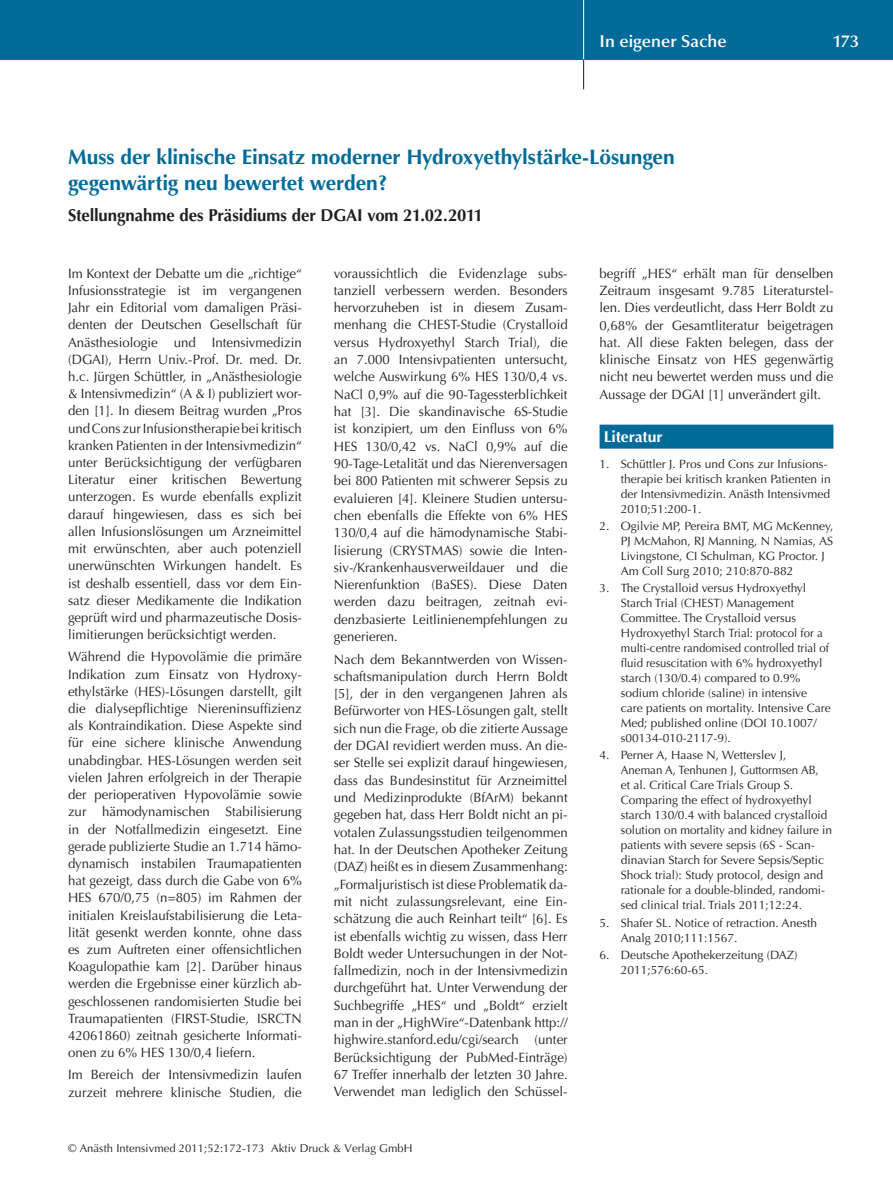
<style>
.page{position:relative;width:893px;height:1191px;background:#fff}
.page>*{position:absolute;margin:0;border:0;box-sizing:border-box;transform-origin:0 0}
.t1{font:700 21px/25.5px "Optima";letter-spacing:-.005em;color:#006b98}
.t2{font:700 17.25px "Optima";letter-spacing:-.005em;color:#231f20}
.t3{font:600 17.25px "Optima";color:#fff}
.t4{font:700 15.75px "Optima";letter-spacing:-.005em;color:#fff}
.t5{font:13.5px/17.2px "Optima";color:#231f20;text-align:justify}
.t6{font:12px/15px "Optima";color:#231f20}
.t7{font:11.25px "Optima";letter-spacing:.005em;color:#231f20}
</style>
<div class="page">
<div style="left:0;top:0;width:893px;height:60px;background:#006b98"></div>
<hr style="left:583px;top:0;width:1px;height:60px;background:#fff">
<svg style="left:583px;top:60px;width:1px;height:29px"></svg>
<div style="left:600px;top:424px;width:233px;height:24px;background:#006b98"></div>
<p class="t3" style="left:600px;top:31px;width:129px">In eigener Sache</p>
<p class="t3" style="left:832px;top:31px;width:28px">173</p>
<p class="t1" style="left:68px;top:145px;width:608px">Muss der klinische Einsatz moderner Hydroxyethylstärke-Lösungen gegenwärtig neu bewertet werden?</p>
<p class="t2" style="left:68px;top:205px;width:417px">Stellungnahme des Präsidiums der DGAI vom 21.02.2011</p>
<p class="t5" style="left:68px;top:265px;width:235px">Im Kontext der Debatte um die „richtige“ Infusionsstrategie ist im vergangenen Jahr ein Editorial vom damaligen Präsi&shy;denten der Deutschen Gesellschaft für Anästhesiologie und Intensivmedizin (DGAI), Herrn Univ.-Prof. Dr. med. Dr. h.c. Jürgen Schüttler, in „Anästhesiologie &amp; Intensivmedizin“ (A &amp; I) publiziert wor&shy;den [1]. In diesem Beitrag wurden „Pros und Cons zur Infusionstherapie bei kritisch kranken Patienten in der Intensivmedizin“ unter Berücksichtigung der verfügbaren Literatur einer kritischen Bewertung unterzogen. Es wurde ebenfalls explizit darauf hingewiesen, dass es sich bei allen Infusionslösungen um Arzneimittel mit erwünschten, aber auch potenziell unerwünschten Wirkungen handelt. Es ist deshalb essentiell, dass vor dem Ein&shy;satz dieser Medikamente die Indikation geprüft wird und pharmazeutische Dosis&shy;limitierungen berücksichtigt werden.</p>
<p class="t5" style="left:68px;top:648px;width:235px">Während die Hypovolämie die primäre Indikation zum Einsatz von Hydroxy&shy;ethylstärke (HES)-Lösungen darstellt, gilt die dialysepflichtige Niereninsuffizienz als Kontraindikation. Diese Aspekte sind für eine sichere klinische Anwendung unabdingbar. HES-Lösungen werden seit vielen Jahren erfolgreich in der Therapie der perioperativen Hypovolämie sowie zur hämodynamischen Stabilisierung in der Notfallmedizin eingesetzt. Eine gerade publizierte Studie an 1.714 hämo&shy;dynamisch instabilen Traumapatienten hat gezeigt, dass durch die Gabe von 6% HES 670/0,75 (n=805) im Rahmen der initialen Kreislaufstabilisierung die Leta&shy;lität gesenkt werden konnte, ohne dass es zum Auftreten einer offensichtlichen Koagulopathie kam [2]. Darüber hinaus werden die Ergebnisse einer kürzlich ab&shy;geschlossenen randomisierten Studie bei Traumapatienten (FIRST-Studie, ISRCTN 42061860) zeitnah gesicherte Informati&shy;onen zu 6% HES 130/0,4 liefern.</p>
<p class="t5" style="left:68px;top:1066px;width:235px">Im Bereich der Intensivmedizin laufen zurzeit mehrere klinische Studien, die</p>
<p class="t5" style="left:334px;top:264px;width:235px;text-align:left">voraussichtlich die Evidenzlage subs&shy;tanziell verbessern werden. Besonders hervorzuheben ist in diesem Zusam&shy;menhang die CHEST-Studie (Crystalloid versus Hydroxyethyl Starch Trial), die an 7.000 Intensivpatienten untersucht, welche Auswirkung 6% HES 130/0,4 vs.<br>NaCl 0,9% auf die 90-Tagessterblichkeit hat [3]. Die skandinavische 6S-Studie ist konzipiert, um den Einfluss von 6% HES 130/0,42 vs. NaCl 0,9% auf die 90-Tage-Letalität und das Nierenversagen bei 800 Patienten mit schwerer Sepsis zu evaluieren [4]. Kleinere Studien untersu&shy;chen ebenfalls die Effekte von 6% HES 130/0,4 auf die hämodynamische Stabi&shy;lisierung (CRYSTMAS) sowie die Inten-‑ siv-/Krankenhausverweildauer und die Nierenfunktion (BaSES). Diese Daten werden dazu beitragen, zeitnah evi&shy;denzbasierte Leitlinienempfehlungen zu generieren.</p>
<p class="t5" style="left:334px;top:650px;width:235px;text-align:left">Nach dem Bekanntwerden von Wissen&shy;schaftsmanipulation durch Herrn Boldt [5], der in den vergangenen Jahren als Befürworter von HES-Lösungen galt, stellt sich nun die Frage, ob die zitierte Aussage der DGAI revidiert werden muss. An die&shy;ser Stelle sei explizit darauf hingewiesen, dass das Bundesinstitut für Arzneimittel und Medizinprodukte (BfArM) bekannt gegeben hat, dass Herr Boldt nicht an pi&shy;votalen Zulassungsstudien teilgenommen hat. In der Deutschen Apotheker Zeitung (DAZ) heißt es in diesem Zusammenhang: „Formaljuristisch ist diese Problematik da-‑ mit nicht zulassungsrelevant, eine Ein&shy;schätzung die auch Reinhart teilt“ [6]. Es ist ebenfalls wichtig zu wissen, dass Herr Boldt weder Untersuchungen in der Not&shy;fallmedizin, noch in der Intensivmedizin durchgeführt hat. Unter Verwendung der Suchbegriffe „HES“ und „Boldt“ erzielt man in der „HighWire“-Datenbank http:// highwire.stanford.edu/cgi/search (unter Berücksichtigung der PubMed-Einträge)<br>67 Treffer innerhalb der letzten 30 Jahre.<br>Verwendet man lediglich den Schüssel-</p>
<p class="t7" style="left:68px;top:1142px;width:346px">© Anästh Intensivmed 2011;52:172-173 Aktiv Druck &amp; Verlag GmbH</p>
<p class="t5" style="left:600px;top:265px;width:235px">begriff „HES“ erhält man für denselben Zeitraum insgesamt 9.785 Literaturstel&shy;len. Dies verdeutlicht, dass Herr Boldt zu 0,68% der Gesamtliteratur beigetragen hat. All diese Fakten belegen, dass der klinische Einsatz von HES gegenwärtig nicht neu bewertet werden muss und die Aussage der DGAI [1] unverändert gilt.</p>
<p class="t4" style="left:604px;top:427px;width:60px">Literatur</p>
<p class="t6" style="left:621px;top:456px;width:211px;text-indent:-21px">1. Schüttler J. Pros und Cons zur Infusions&shy;therapie bei kritisch kranken Patienten in der Intensivmedizin. Anästh Intensivmed 2010;51:200-1.</p>
<p class="t6" style="left:621px;top:518px;width:214px;text-indent:-21px">2. Ogilvie MP, Pereira BMT, MG McKenney, PJ McMahon, RJ Manning, N Namias, AS Livingstone, CI Schulman, KG Proctor. J Am Coll Surg 2010; 210:870-882</p>
<p class="t6" style="left:621px;top:581px;width:211px;text-indent:-21px">3. The Crystalloid versus Hydroxyethyl Starch Trial (CHEST) Management Committee. The Crystalloid versus Hydroxyethyl Starch Trial: protocol for a multi-centre randomised controlled trial of fluid resuscitation with 6% hydroxyethyl starch (130/0.4) compared to 0.9% sodium chloride (saline) in intensive care patients on mortality. Intensive Care Med; published online (DOI 10.1007/ s00134-010-2117-9).</p>
<p class="t6" style="left:621px;top:748px;width:213px;text-indent:-21px">4. Perner A, Haase N, Wetterslev J,<br>Aneman A, Tenhunen J, Guttormsen AB,<br>et al. Critical Care Trials Group S.<br>Comparing the effect of hydroxyethyl starch 130/0.4 with balanced crystalloid solution on mortality and kidney failure in patients with severe sepsis (6S - Scan&shy;dinavian Starch for Severe Sepsis/Septic Shock trial): Study protocol, design and rationale for a double-blinded, randomi&shy;sed clinical trial. Trials 2011;12:24.</p>
<p class="t6" style="left:621px;top:915px;width:198px;text-indent:-21px">5. Shafer SL. Notice of retraction. Anesth<br>Analg 2010;111:1567.</p>
<p class="t6" style="left:621px;top:947px;width:178px;text-indent:-21px">6. Deutsche Apothekerzeitung (DAZ)<br>2011;576:60-65.</p>
</div>
